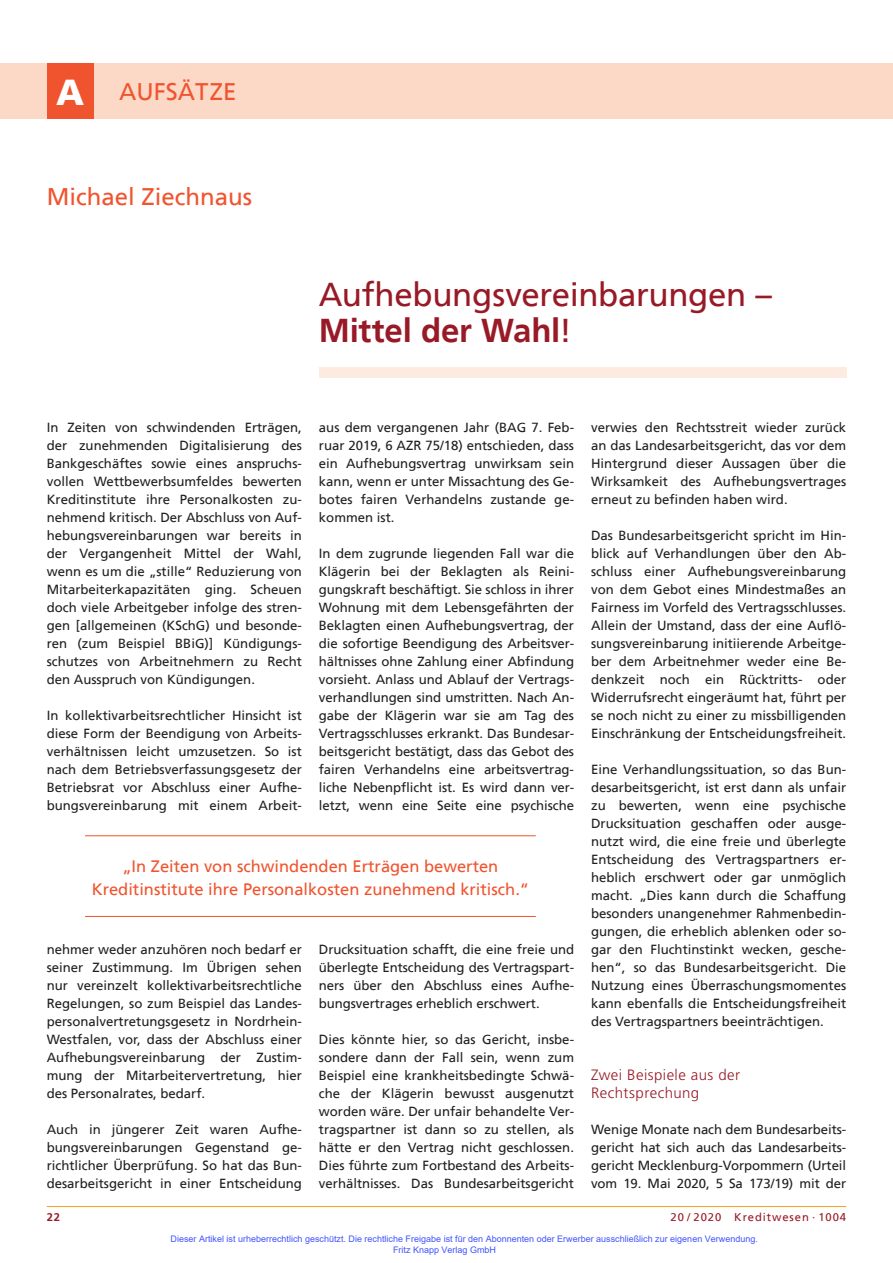
<style>
.page{position:relative;width:893px;height:1263px;background:#fff}
.page>*{position:absolute;margin:0;border:0;box-sizing:border-box;transform-origin:0 0}
.t1{font:33px/36px "Frutiger";letter-spacing:-.01em;color:#981a26}
.t2{font:24px "Frutiger";color:#f0542e}
.t3{font:16.5px/22.5px "Frutiger";color:#f0542e;text-align:center}
.t4{font:300 15px/18px "Frutiger";letter-spacing:.03em;color:#981a26}
.t5{font:13.2px/18px "Frutiger";color:#231f20;text-align:justify}
.t6{font:11.25px "Frutiger";letter-spacing:.08em;color:#981a26}
.t7{font:700 11.25px "Frutiger";color:#981a26}
.t8{font:9px/10.8px "Arial";color:#4054ff}
.s1{font-weight:900;font-size:36px;color:#fff}
.s2{font-weight:700}
</style>
<div class="page">
<div style="left:319px;top:368px;width:527px;height:10px;background:#fdebe1"></div>
<hr style="left:47px;top:1206px;width:799px;height:1px;background:#f1a31e">
<div style="left:0;top:64px;width:893px;height:55px;background:#fcd9c7"></div>
<div style="left:47px;top:64px;width:47px;height:55px;background:#f0542e"></div>
<hr style="left:85px;top:835px;width:451px;height:1px;background:#f0542e">
<hr style="left:85px;top:916px;width:451px;height:1px;background:#f0542e">
<h2 class="t2" style="left:56px;top:81px;width:182px"><span class="s1">A</span> AUFSÄTZE</h2>
<h2 class="t2" style="left:47px;top:186px;width:207px">Michael Ziechnaus</h2>
<h1 class="t1" style="left:319px;top:278px;width:455px">Aufhebungsvereinbarungen –<br><span class="s2">Mittel der Wahl</span>!</h1>
<p class="t5" style="left:47px;top:419px;width:257px">In Zeiten von schwindenden Erträgen, der zunehmenden Digitalisierung des Bankgeschäftes sowie eines anspruchs&shy;vollen Wettbewerbsumfeldes bewerten Kreditinstitute ihre Personalkosten zu&shy;nehmend kritisch. Der Abschluss von Auf&shy;hebungsvereinbarungen war bereits in der Vergangenheit Mittel der Wahl, wenn es um die „stille“ Reduzierung von Mitarbeiterkapazitäten ging. Scheuen doch viele Arbeitgeber infolge des stren&shy;gen [allgemeinen (KSchG) und besonde&shy;ren (zum Beispiel BBiG)] Kündigungs&shy;schutzes von Arbeitnehmern zu Recht den Ausspruch von Kündigungen.</p>
<p class="t5" style="left:47px;top:707px;width:257px">In kollektivarbeitsrechtlicher Hinsicht ist diese Form der Beendigung von Arbeits&shy;verhältnissen leicht umzusetzen. So ist nach dem Betriebsverfassungsgesetz der Betriebsrat vor Abschluss einer Aufhe&shy;bungsvereinbarung mit einem Arbeit-</p>
<p class="t5" style="left:319px;top:419px;width:257px">aus dem vergangenen Jahr (BAG 7. Feb&shy;ruar 2019, 6 AZR 75/18) entschieden, dass ein Aufhebungsvertrag unwirksam sein kann, wenn er unter Missachtung des Ge&shy;botes fairen Verhandelns zustande ge&shy;kommen ist.</p>
<p class="t5" style="left:319px;top:545px;width:257px">In dem zugrunde liegenden Fall war die Klägerin bei der Beklagten als Reini&shy;gungskraft beschäftigt. Sie schloss in ihrer Wohnung mit dem Lebensgefährten der Beklagten einen Aufhebungsvertrag, der die sofortige Beendigung des Arbeitsver&shy;hältnisses ohne Zahlung einer Abfindung vorsieht. Anlass und Ablauf der Vertrags&shy;verhandlungen sind umstritten. Nach An&shy;gabe der Klägerin war sie am Tag des Vertragsschlusses erkrankt. Das Bundesar&shy;beitsgericht bestätigt, dass das Gebot des fairen Verhandelns eine arbeitsvertrag&shy;liche Nebenpflicht ist. Es wird dann ver&shy;letzt, wenn eine Seite eine psychische</p>
<p class="t3" style="left:92px;top:856px;width:439px">„In Zeiten von schwindenden Erträgen bewerten<br>Kreditinstitute ihre Personalkosten zunehmend kritisch.“</p>
<p class="t5" style="left:47px;top:941px;width:257px">nehmer weder anzuhören noch bedarf er seiner Zustimmung. Im Übrigen sehen nur vereinzelt kollektivarbeitsrechtliche Regelungen, so zum Beispiel das Landes&shy;personalvertretungsgesetz in Nordrhein-Westfalen, vor, dass der Abschluss einer Aufhebungsvereinbarung der Zustim&shy;mung der Mitarbeitervertretung, hier des Personalrates, bedarf.</p>
<p class="t5" style="left:47px;top:1121px;width:257px">Auch in jüngerer Zeit waren Aufhe&shy;bungsvereinbarungen Gegenstand ge&shy;richtlicher Überprüfung. So hat das Bun&shy;desarbeitsgericht in einer Entscheidung</p>
<p class="t5" style="left:319px;top:941px;width:257px">Drucksituation schafft, die eine freie und überlegte Entscheidung des Vertragspart&shy;ners über den Abschluss eines Aufhe&shy;bungsvertrages erheblich erschwert.</p>
<p class="t5" style="left:319px;top:1031px;width:257px">Dies könnte hier, so das Gericht, insbe&shy;sondere dann der Fall sein, wenn zum Beispiel eine krankheitsbedingte Schwä&shy;che der Klägerin bewusst ausgenutzt worden wäre. Der unfair behandelte Ver&shy;tragspartner ist dann so zu stellen, als hätte er den Vertrag nicht geschlossen.<br>Dies führte zum Fortbestand des Arbeits&shy;verhältnisses. Das Bundesarbeitsgericht</p>
<p class="t5" style="left:591px;top:419px;width:257px">verwies den Rechtsstreit wieder zurück an das Landesarbeitsgericht, das vor dem Hintergrund dieser Aussagen über die Wirksamkeit des Aufhebungsvertrages erneut zu befinden haben wird.</p>
<p class="t5" style="left:591px;top:527px;width:257px">Das Bundesarbeitsgericht spricht im Hin&shy;blick auf Verhandlungen über den Ab&shy;schluss einer Aufhebungsvereinbarung von dem Gebot eines Mindestmaßes an Fairness im Vorfeld des Vertragsschlusses.<br>Allein der Umstand, dass der eine Auflö&shy;sungsvereinbarung initiierende Arbeitge&shy;ber dem Arbeitnehmer weder eine Be&shy;denkzeit noch ein Rücktritts- oder Widerrufsrecht eingeräumt hat, führt per se noch nicht zu einer zu missbilligenden Einschränkung der Entscheidungsfreiheit.</p>
<p class="t5" style="left:591px;top:761px;width:257px">Eine Verhandlungssituation, so das Bun&shy;desarbeitsgericht, ist erst dann als unfair zu bewerten, wenn eine psychische Drucksituation geschaffen oder ausge&shy;nutzt wird, die eine freie und überlegte Entscheidung des Vertragspartners er&shy;heblich erschwert oder gar unmöglich macht. „Dies kann durch die Schaffung besonders unangenehmer Rahmenbedin&shy;gungen, die erheblich ablenken oder so&shy;gar den Fluchtinstinkt wecken, gesche&shy;hen“, so das Bundesarbeitsgericht. Die Nutzung eines Überraschungsmomentes kann ebenfalls die Entscheidungsfreiheit des Vertragspartners beeinträchtigen.</p>
<p class="t4" style="left:591px;top:1066px;width:151px">Zwei Beispiele aus der<br>Rechtsprechung</p>
<p class="t5" style="left:591px;top:1121px;width:257px">Wenige Monate nach dem Bundesarbeits&shy;gericht hat sich auch das Landesarbeits&shy;gericht Mecklenburg-Vorpommern (Urteil vom 19. Mai 2020, 5 Sa 173/19) mit der</p>
<p class="t7" style="left:47px;top:1211px;width:15px">22</p>
<p class="t6" style="left:671px;top:1211px;width:177px">20 / 2020 Kreditwesen · 1004</p>
<p class="t8" style="left:393px;top:1233px;width:366px;text-indent:-223px">Dieser Artikel ist urheberrechtlich geschützt. Die rechtliche Freigabe ist für den Abonnenten oder Erwerber ausschließlich zur eigenen Verwendung.<br>Fritz Knapp Verlag GmbH</p>
</div>
